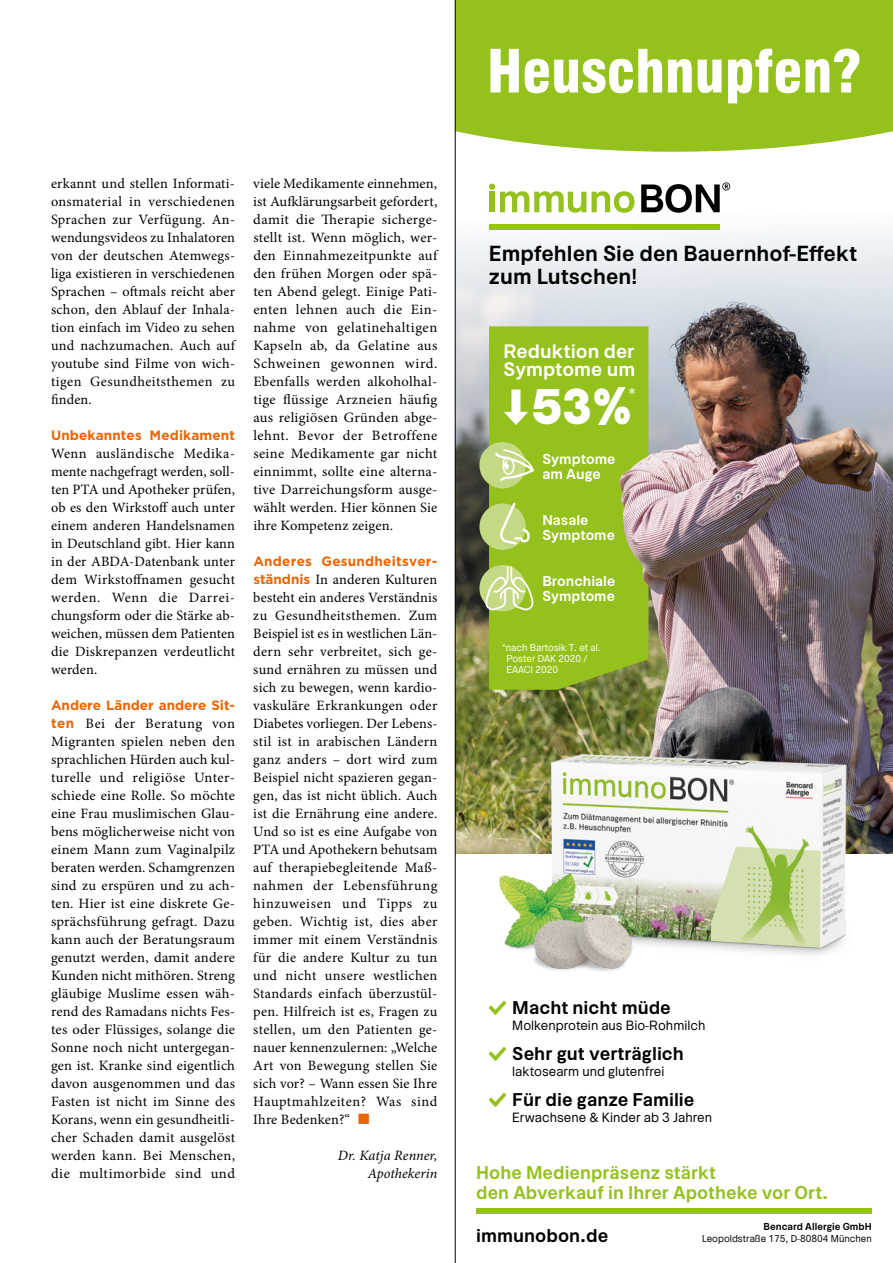
<style>
.page{position:relative;width:893px;height:1263px;background:#fff}
.page>*{position:absolute;margin:0;border:0;box-sizing:border-box;transform-origin:0 0}
.t1{font:900 condensed 58.05px "Swiss 721 BT";color:#fff}
.t2{font:900 44.7px "Okomito";color:#fff}
.t3{font:700 19.5px/23.4px "Okomito";color:#000}
.t4{font:700 17.4px/18.3px "Okomito";color:#fff}
.t5{font:700 16.5px "Okomito";color:#000}
.t6{font:700 16.5px/19.8px "Okomito";color:#94c11c}
.t7{font:700 16.5px "Okomito";color:#fff}
.t8{font:14.25px/18px "Minion Pro";letter-spacing:.02em;color:#000;text-align:justify}
.t9{font:italic 14.25px/18px "Minion Pro";letter-spacing:.005em;color:#000;text-align:right}
.t10{font:700 13.5px "Gotham";letter-spacing:.01em;color:#ec6502}
.t11{font:700 12.9px/15.5px "Okomito";color:#fff}
.t12{font:700 12.75px/15.3px "Okomito";color:#fff}
.t13{font:12px "Okomito";color:#000}
.t14{font:9px/10.8px "Okomito";color:#fff}
.t15{font:9px "Okomito";color:#000}
.t16{font:700 9px "Okomito";color:#000}
.s1{font-family:"Gotham";font-weight:700;font-size:13.5px;color:#ec6502}
.s2{color:#ec6502}
</style>
<div class="page">
<img style="left:456px;top:200px;width:437px;height:654px">
<div style="left:489px;top:326px;width:130px;height:364px;background:#94c11c"></div>
<img style="left:619px;top:302px;width:274px;height:552px">
<div style="left:456px;top:0;width:437px;height:152px;background:#94c11c"></div>
<div style="left:489px;top:224px;width:231px;height:5px;background:#94c11c"></div>
<svg style="left:592px;top:191px;width:42px;height:22px"></svg>
<svg style="left:641px;top:182px;width:89px;height:31px"></svg>
<svg style="left:489px;top:184px;width:97px;height:29px"></svg>
<div style="left:479px;top:442px;width:47px;height:46px;background:#c4d983;border-radius:50%"></div>
<svg style="left:495px;top:449px;width:39px;height:32px"></svg>
<div style="left:479px;top:503px;width:47px;height:47px;background:#c4d983;border-radius:50%"></div>
<svg style="left:479px;top:565px;width:47px;height:46px"></svg>
<svg style="left:500px;top:503px;width:30px;height:42px"></svg>
<svg style="left:485px;top:566px;width:49px;height:44px;background:#c2d883"></svg>
<div style="left:511px;top:389px;width:9px;height:28px;background:#fff"></div>
<svg style="left:504px;top:412px;width:24px;height:13px"></svg>
<img style="left:485px;top:738px;width:383px;height:233px">
<div style="left:476px;top:1208px;width:396px;height:5px;background:#94c11c"></div>
<hr style="left:455px;top:0;width:1px;height:1263px;background:#000">
<p class="t8" style="left:51px;top:175px;width:186px">erkannt und stellen Informati&shy;onsmaterial in verschiedenen Sprachen zur Verfügung. An&shy;wendungsvideos zu Inhalatoren von der deutschen Atemwegs&shy;liga existieren in verschiedenen Sprachen – oftmals reicht aber schon, den Ablauf der Inhala&shy;tion einfach im Video zu sehen und nachzumachen. Auch auf youtube sind Filme von wich&shy;tigen Gesundheitsthemen zu finden.</p>
<p class="t10" style="left:51px;top:426px;width:186px">Unbekanntes Medikament</p>
<p class="t8" style="left:51px;top:445px;width:186px">Wenn ausländische Medika&shy;mente nachgefragt werden, soll&shy;ten PTA und Apotheker prüfen, ob es den Wirkstoff auch unter einem anderen Handelsnamen in Deutschland gibt. Hier kann in der ABDA-Datenbank unter dem Wirkstoffnamen gesucht werden. Wenn die Darrei&shy;chungsform oder die Stärke ab&shy;weichen, müssen dem Patienten die Diskrepanzen verdeutlicht werden.</p>
<p class="t10" style="left:51px;top:696px;width:186px">Andere Länder andere Sit-</p>
<p class="t8" style="left:51px;top:715px;width:186px"><span class="s1">ten</span> Bei der Beratung von Migranten spielen neben den sprachlichen Hürden auch kul&shy;turelle und religiöse Unter&shy;schiede eine Rolle. So möchte eine Frau muslimischen Glau&shy;bens möglicherweise nicht von einem Mann zum Vaginalpilz beraten werden. Schamgrenzen sind zu erspüren und zu ach&shy;ten. Hier ist eine diskrete Ge&shy;sprächsführung gefragt. Dazu kann auch der Beratungsraum genutzt werden, damit andere Kunden nicht mithören. Streng gläubige Muslime essen wäh&shy;rend des Ramadans nichts Fes&shy;tes oder Flüssiges, solange die Sonne noch nicht untergegan&shy;gen ist. Kranke sind eigentlich davon ausgenommen und das Fasten ist nicht im Sinne des Korans, wenn ein gesundheitli&shy;cher Schaden damit ausgelöst werden kann. Bei Menschen, die multimorbide sind und</p>
<p class="t8" style="left:253px;top:175px;width:186px">viele Medikamente einnehmen, ist Aufklärungsarbeit gefordert, damit die Therapie sicherge&shy;stellt ist. Wenn möglich, wer&shy;den Einnahmezeitpunkte auf den frühen Morgen oder spä&shy;ten Abend gelegt. Einige Pati&shy;enten lehnen auch die Ein&shy;nahme von gelatinehaltigen Kapseln ab, da Gelatine aus Schweinen gewonnen wird.<br>Ebenfalls werden alkoholhal&shy;tige flüssige Arzneien häufig aus religiösen Gründen abge&shy;lehnt. Bevor der Betroffene seine Medikamente gar nicht einnimmt, sollte eine alterna&shy;tive Darreichungsform ausge&shy;wählt werden. Hier können Sie ihre Kompetenz zeigen.</p>
<p class="t10" style="left:253px;top:552px;width:185px">Anderes Gesundheitsver-</p>
<p class="t8" style="left:253px;top:571px;width:186px"><span class="s1">ständnis</span> In anderen Kulturen besteht ein anderes Verständnis zu Gesundheitsthemen. Zum Beispiel ist es in westlichen Län&shy;dern sehr verbreitet, sich ge&shy;sund ernähren zu müssen und sich zu bewegen, wenn kardio&shy;vaskuläre Erkrankungen oder Diabetes vorliegen. Der Lebens&shy;stil ist in arabischen Ländern ganz anders – dort wird zum Beispiel nicht spazieren gegan&shy;gen, das ist nicht üblich. Auch ist die Ernährung eine andere.<br>Und so ist es eine Aufgabe von PTA und Apothekern behutsam auf therapiebegleitende Maß&shy;nahmen der Lebensführung hinzuweisen und Tipps zu geben. Wichtig ist, dies aber immer mit einem Verständnis für die andere Kultur zu tun und nicht unsere westlichen Standards einfach überzustül&shy;pen. Hilfreich ist es, Fragen zu stellen, um den Patienten ge&shy;nauer kennenzulernen: „Welche Art von Bewegung stellen Sie sich vor? – Wann essen Sie Ihre Hauptmahlzeiten? Was sind Ihre Bedenken?“ <span class="s2">■</span></p>
<p class="t9" style="left:338px;top:1147px;width:101px">Dr. Katja Renner,<br>Apothekerin</p>
<h1 class="t1" style="left:487px;top:37px;width:376px">Heuschnupfen?</h1>
<h3 class="t3" style="left:489px;top:240px;width:370px">Empfehlen Sie den Bauernhof-Effekt zum Lutschen!</h3>
<p class="t4" style="left:503px;top:340px;width:133px">Reduktion der<br>Symptome um</p>
<h2 class="t2" style="left:532px;top:369px;width:101px">53%</h2>
<p class="t7" style="left:628px;top:381px;width:9px">*</p>
<p class="t11" style="left:542px;top:450px;width:75px">Symptome am Auge</p>
<p class="t12" style="left:542px;top:511px;width:74px">Nasale<br>Symptome</p>
<p class="t12" style="left:542px;top:572px;width:74px">Bronchiale<br>Symptome</p>
<p class="t14" style="left:506px;top:641px;width:96px;text-indent:-4px">*nach Bartosik T. et al.<br>Poster DAK 2020 /<br>EAACI 2020</p>
<p class="t5" style="left:512px;top:994px;width:160px">Macht nicht müde</p>
<p class="t13" style="left:512px;top:1015px;width:195px">Molkenprotein aus Bio-Rohmilch</p>
<p class="t5" style="left:512px;top:1040px;width:173px">Sehr gut verträglich</p>
<p class="t13" style="left:512px;top:1061px;width:154px">laktosearm und glutenfrei</p>
<p class="t5" style="left:512px;top:1086px;width:184px">Für die ganze Familie</p>
<p class="t13" style="left:512px;top:1107px;width:201px">Erwachsene &amp; Kinder ab 3 Jahren</p>
<p class="t6" style="left:476px;top:1161px;width:353px">Hohe Medienpräsenz stärkt<br>den Abverkauf in Ihrer Apotheke vor Ort.</p>
<p class="t5" style="left:476px;top:1221px;width:134px">immunobon.de</p>
<p class="t16" style="left:764px;top:1219px;width:110px">Bencard Allergie GmbH</p>
<p class="t15" style="left:702px;top:1231px;width:171px">Leopoldstraße 175, D-80804 München</p>
</div>
